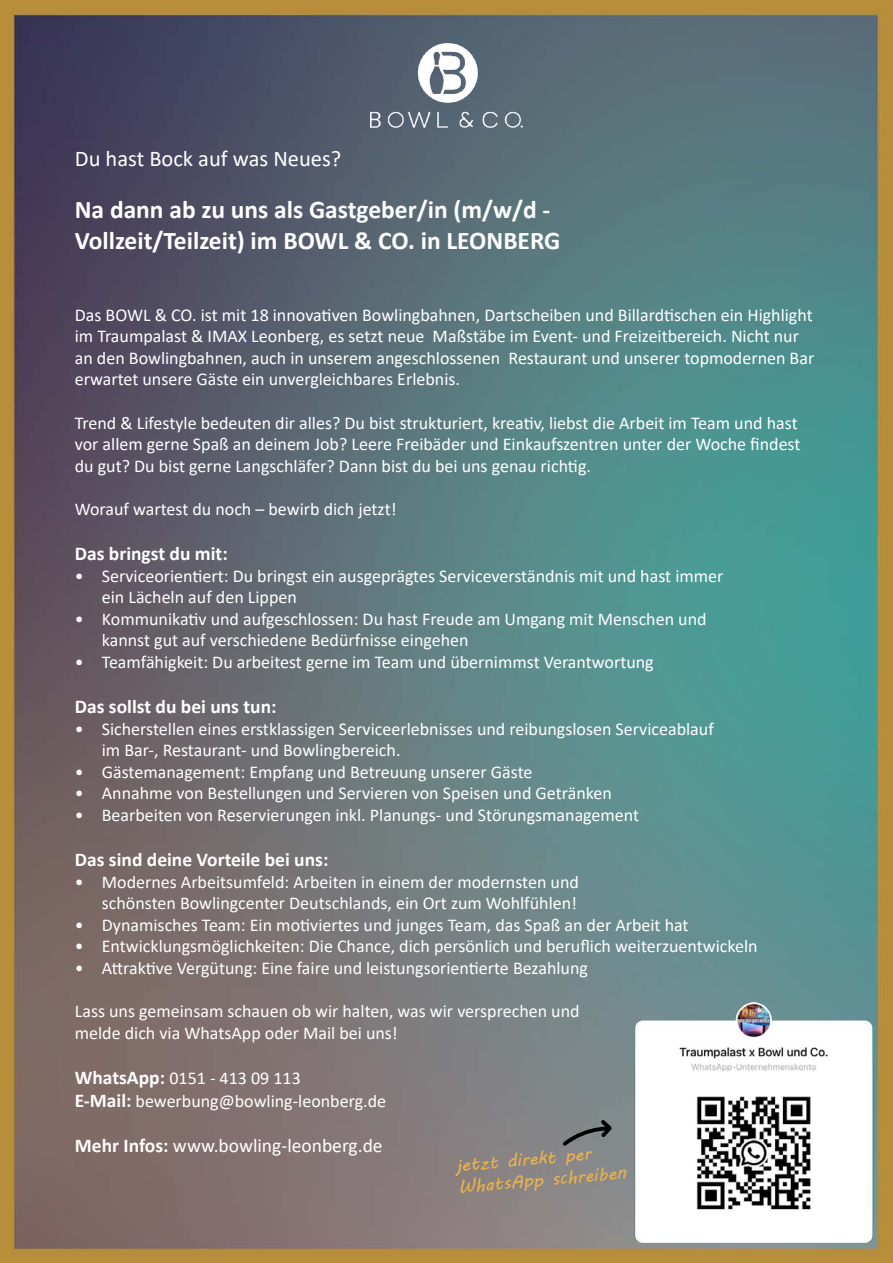
<style>
.page{position:relative;width:893px;height:1263px;background:#fff}
.page>*{position:absolute;margin:0;border:0;box-sizing:border-box;transform-origin:0 0}
.t1{font:700 25.5px/30.6px "Calibri";color:#fff}
.t2{font:22.5px "Calibri";color:#fff}
.t3{font:700 19.5px "Calibri";color:#fff}
.t4{font:19.5px "Calibri";color:#fff}
.t5{font:18px/21.6px "Calibri";color:#fff}
.t6{font:18px/21.6px "MV Boli";color:#eeb44a}
.s1{font-weight:700;font-size:19.5px}
.s2{font-weight:700}
</style>
<div class="page">
<img style="left:0;top:0;width:893px;height:1263px">
<img style="left:358px;top:11px;width:177px;height:161px">
<img style="left:634px;top:1002px;width:240px;height:240px">
<svg style="left:562px;top:1120px;width:49px;height:27px"></svg>
<p class="t2" style="left:75px;top:143px;width:268px">Du hast Bock auf was Neues?</p>
<h1 class="t1" style="left:75px;top:194px;width:487px">Na dann ab zu uns als Gastgeber/in (m/w/d -<br>Vollzeit/Teilzeit) im BOWL &amp; CO. in LEONBERG</h1>
<p class="t5" style="left:75px;top:303px;width:741px">Das BOWL &amp; CO. ist mit 18 innovativen Bowlingbahnen, Dartscheiben und Billardtischen ein Highlight im Traumpalast &amp; IMAX Leonberg, es setzt neue Maßstäbe im Event- und Freizeitbereich. Nicht nur an den Bowlingbahnen, auch in unserem angeschlossenen Restaurant und unserer topmodernen Bar erwartet unsere Gäste ein unvergleichbares Erlebnis.</p>
<p class="t5" style="left:75px;top:411px;width:727px">Trend &amp; Lifestyle bedeuten dir alles? Du bist strukturiert, kreativ, liebst die Arbeit im Team und hast vor allem gerne Spaß an deinem Job? Leere Freibäder und Einkaufszentren unter der Woche findest du gut? Du bist gerne Langschläfer? Dann bist du bei uns genau richtig.</p>
<p class="t5" style="left:75px;top:498px;width:323px">Worauf wartest du noch – bewirb dich jetzt!</p>
<p class="t3" style="left:75px;top:540px;width:154px">Das bringst du mit:</p>
<p class="t5" style="left:102px;top:564px;width:623px;text-indent:-27px">• Serviceorientiert: Du bringst ein ausgeprägtes Serviceverständnis mit und hast immer ein Lächeln auf den Lippen</p>
<p class="t5" style="left:102px;top:607px;width:606px;text-indent:-27px">• Kommunikativ und aufgeschlossen: Du hast Freude am Umgang mit Menschen und kannst gut auf verschiedene Bedürfnisse eingehen</p>
<p class="t5" style="left:75px;top:651px;width:580px">• Teamfähigkeit: Du arbeitest gerne im Team und übernimmst Verantwortung</p>
<p class="t3" style="left:75px;top:693px;width:203px">Das sollst du bei uns tun:</p>
<p class="t5" style="left:102px;top:717px;width:613px;text-indent:-27px">• Sicherstellen eines erstklassigen Serviceerlebnisses und reibungslosen Serviceablauf im Bar-, Restaurant- und Bowlingbereich.</p>
<p class="t5" style="left:75px;top:760px;width:459px">• Gästemanagement: Empfang und Betreuung unserer Gäste</p>
<p class="t5" style="left:75px;top:782px;width:539px">• Annahme von Bestellungen und Servieren von Speisen und Getränken</p>
<p class="t5" style="left:75px;top:804px;width:566px">• Bearbeiten von Reservierungen inkl. Planungs- und Störungsmanagement</p>
<p class="t3" style="left:75px;top:846px;width:255px">Das sind deine Vorteile bei uns:</p>
<p class="t5" style="left:75px;top:870px;width:506px;text-align:right">• Modernes Arbeitsumfeld: Arbeiten in einem der modernsten und schönsten Bowlingcenter Deutschlands, ein Ort zum Wohlfühlen!</p>
<p class="t5" style="left:75px;top:913px;width:615px">• Dynamisches Team: Ein motiviertes und junges Team, das Spaß an der Arbeit hat</p>
<p class="t5" style="left:75px;top:935px;width:684px">• Entwicklungsmöglichkeiten: Die Chance, dich persönlich und beruflich weiterzuentwickeln</p>
<p class="t5" style="left:75px;top:957px;width:515px">• Attraktive Vergütung: Eine faire und leistungsorientierte Bezahlung</p>
<p class="t5" style="left:75px;top:1000px;width:506px">Lass uns gemeinsam schauen ob wir halten, was wir versprechen und melde dich via WhatsApp oder Mail bei uns!</p>
<p class="t5" style="left:75px;top:1066px;width:313px;line-height:23.4px"><span class="s1">WhatsApp:</span> 0151 - 413 09 113<br><span class="s1">E-Mail:</span> bewerbung@bowling-leonberg.de</p>
<p class="t4" style="left:75px;top:1132px;width:309px"><span class="s2">Mehr Infos:</span> www.bowling-leonberg.de</p>
<p class="t6" style="left:456px;top:1154px;width:170px;rotate:-5deg">jetzt direkt per<br>WhatsApp schreiben</p>
</div>
